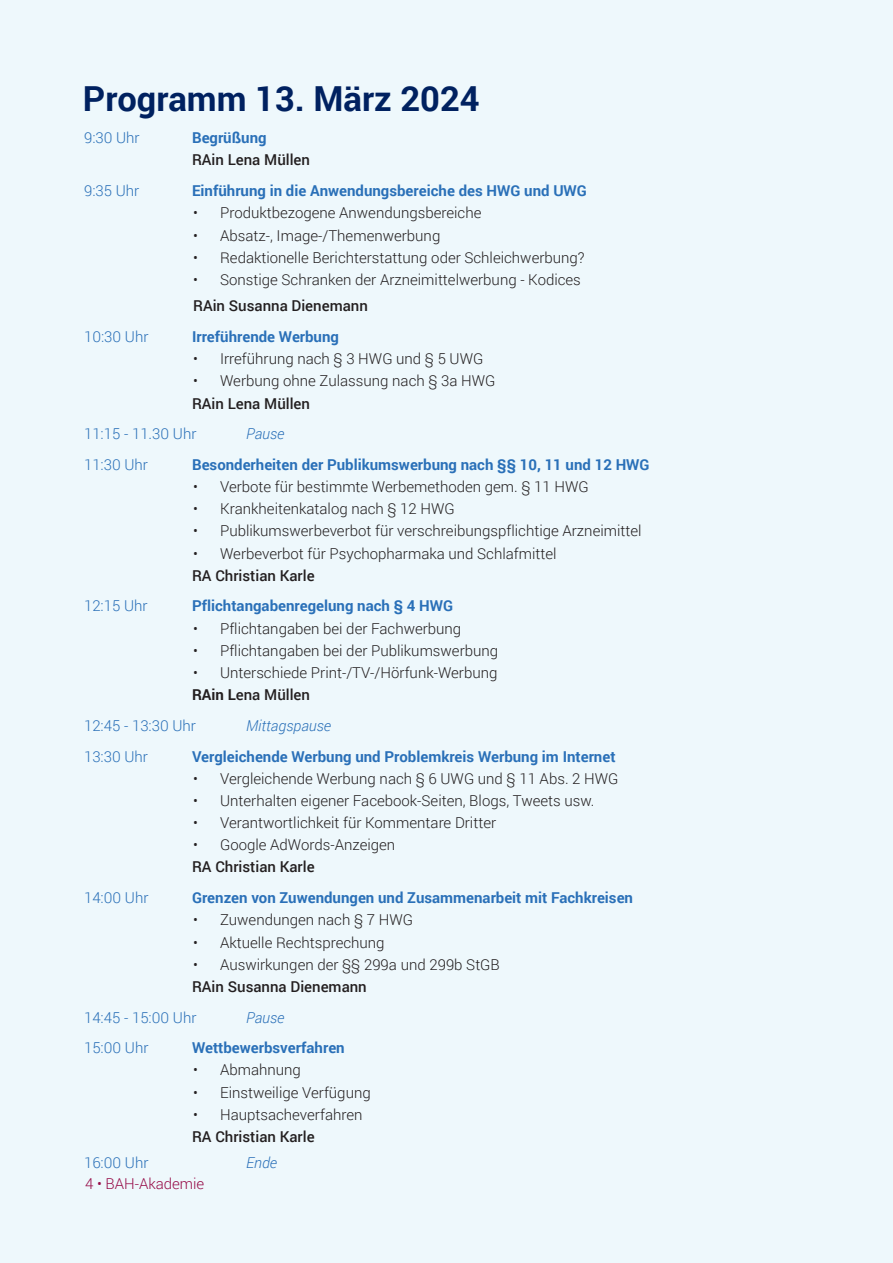
<style>
.page{position:relative;width:893px;height:1263px;background:#eef8fc}
.page>*{position:absolute;margin:0;border:0;box-sizing:border-box;transform-origin:0 0}
.t1{font:700 34.5px "Roboto";color:#002160}
.t2{font:300 15px/22.2px "Roboto";color:#231f20}
.t3{font:700 15px "Roboto";color:#2a70b8}
.t4{font:500 15px "Roboto";color:#231f20}
.t5{font:300 15px "Roboto";color:#2a70b8}
.t6{font:italic 300 15px "Roboto";color:#2a70b8}
.t7{font:300 15px "Roboto";color:#970d49}
.s1{font-weight:700}
.s2{font-weight:500}
</style>
<div class="page">
<h1 class="t1" style="left:83px;top:74px;width:398px">Programm 13. März 2024</h1>
<p class="t5" style="left:84px;top:128px;width:57px">9:30 Uhr</p>
<p class="t3" style="left:192px;top:127px;width:76px">Begrüßung</p>
<p class="t4" style="left:192px;top:150px;width:119px">RAin Lena Müllen</p>
<p class="t5" style="left:84px;top:180px;width:57px">9:35 Uhr</p>
<p class="t3" style="left:192px;top:180px;width:396px">Einführung in die Anwendungsbereiche des HWG und UWG</p>
<p class="t2" style="left:193px;top:201px;width:290px">• Produktbezogene Anwendungsbereiche</p>
<p class="t2" style="left:193px;top:224px;width:249px">• Absatz-, Image-/Themenwerbung</p>
<p class="t2" style="left:193px;top:246px;width:393px">• Redaktionelle Berichterstattung oder Schleichwerbung?</p>
<p class="t2" style="left:193px;top:268px;width:389px">• Sonstige Schranken der Arzneimittelwerbung - Kodices</p>
<p class="t4" style="left:193px;top:295px;width:176px">RAin Susanna Dienemann</p>
<p class="t5" style="left:84px;top:326px;width:66px">10:30 Uhr</p>
<p class="t3" style="left:192px;top:326px;width:148px">Irreführende Werbung</p>
<p class="t2" style="left:193px;top:347px;width:292px">• Irreführung nach § 3 HWG und § 5 UWG</p>
<p class="t2" style="left:193px;top:369px;width:304px">• Werbung ohne Zulassung nach § 3a HWG</p>
<p class="t4" style="left:192px;top:393px;width:119px">RAin Lena Müllen</p>
<p class="t5" style="left:84px;top:423px;width:114px">11:15 - 11.30 Uhr</p>
<p class="t6" style="left:246px;top:423px;width:40px">Pause</p>
<p class="t5" style="left:84px;top:454px;width:66px">11:30 Uhr</p>
<p class="t3" style="left:192px;top:454px;width:459px">Besonderheiten der Publikumswerbung nach §§ 10, 11 und 12 HWG</p>
<p class="t2" style="left:193px;top:475px;width:397px">• Verbote für bestimmte Werbemethoden gem. § 11 HWG</p>
<p class="t2" style="left:193px;top:497px;width:263px">• Krankheitenkatalog nach § 12 HWG</p>
<p class="t2" style="left:193px;top:519px;width:450px">• Publikumswerbeverbot für verschreibungspflichtige Arzneimittel</p>
<p class="t2" style="left:193px;top:542px;width:365px">• Werbeverbot für Psychopharmaka und Schlafmittel</p>
<p class="t4" style="left:192px;top:565px;width:124px">RA Christian Karle</p>
<p class="t5" style="left:84px;top:596px;width:65px">12:15 Uhr</p>
<p class="t3" style="left:192px;top:595px;width:263px">Pflichtangabenregelung nach § 4 HWG</p>
<p class="t2" style="left:193px;top:617px;width:270px">• Pflichtangaben bei der Fachwerbung</p>
<p class="t2" style="left:193px;top:639px;width:307px">• Pflichtangaben bei der Publikumswerbung</p>
<p class="t2" style="left:192px;top:661px;width:307px">• Unterschiede Print-/TV-/Hörfunk-Werbung<br><span class="s1">RAin L</span><span class="s2">ena Müllen</span></p>
<p class="t5" style="left:84px;top:715px;width:114px">12:45 - 13:30 Uhr</p>
<p class="t6" style="left:246px;top:715px;width:87px">Mittagspause</p>
<p class="t5" style="left:84px;top:746px;width:66px">13:30 Uhr</p>
<p class="t3" style="left:192px;top:746px;width:425px">Vergleichende Werbung und Problemkreis Werbung im Internet</p>
<p class="t2" style="left:193px;top:767px;width:427px">• Vergleichende Werbung nach § 6 UWG und § 11 Abs. 2 HWG</p>
<p class="t2" style="left:193px;top:789px;width:403px">• Unterhalten eigener Facebook-Seiten, Blogs, Tweets usw.</p>
<p class="t2" style="left:193px;top:811px;width:305px">• Verantwortlichkeit für Kommentare Dritter</p>
<p class="t2" style="left:193px;top:833px;width:204px">• Google AdWords-Anzeigen</p>
<p class="t4" style="left:192px;top:856px;width:124px">RA Christian Karle</p>
<p class="t5" style="left:84px;top:887px;width:66px">14:00 Uhr</p>
<p class="t3" style="left:192px;top:887px;width:443px">Grenzen von Zuwendungen und Zusammenarbeit mit Fachkreisen</p>
<p class="t2" style="left:193px;top:908px;width:221px">• Zuwendungen nach § 7 HWG</p>
<p class="t2" style="left:193px;top:930px;width:193px">• Aktuelle Rechtsprechung</p>
<p class="t2" style="left:193px;top:953px;width:308px">• Auswirkungen der §§ 299a und 299b StGB</p>
<p class="t4" style="left:192px;top:976px;width:176px">RAin Susanna Dienemann</p>
<p class="t5" style="left:84px;top:1007px;width:114px">14:45 - 15:00 Uhr</p>
<p class="t6" style="left:246px;top:1007px;width:40px">Pause</p>
<p class="t5" style="left:84px;top:1037px;width:66px">15:00 Uhr</p>
<p class="t3" style="left:192px;top:1037px;width:154px">Wettbewerbsverfahren</p>
<p class="t2" style="left:193px;top:1058px;width:109px">• Abmahnung</p>
<p class="t2" style="left:193px;top:1081px;width:179px">• Einstweilige Verfügung</p>
<p class="t2" style="left:193px;top:1103px;width:171px">• Hauptsacheverfahren</p>
<p class="t4" style="left:192px;top:1126px;width:124px">RA Christian Karle</p>
<p class="t5" style="left:84px;top:1153px;width:66px">16:00 Uhr</p>
<p class="t6" style="left:246px;top:1153px;width:33px">Ende</p>
<p class="t7" style="left:85px;top:1174px;width:121px">4 • BAH-Akademie</p>
</div>
